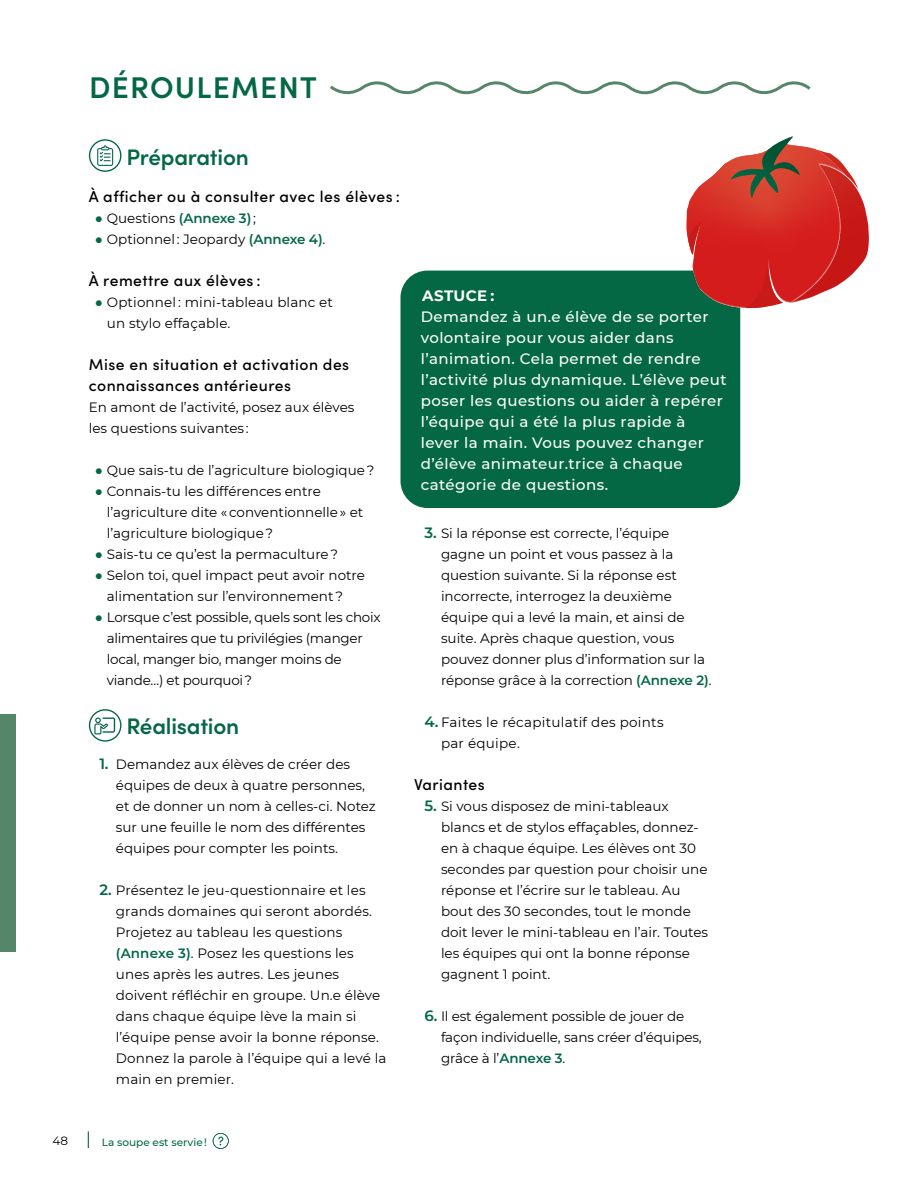
<style>
.page{position:relative;width:918px;height:1188px;background:#fff}
.page>*{position:absolute;margin:0;border:0;box-sizing:border-box;transform-origin:0 0}
.t1{font:600 30px "Sofia Pro";letter-spacing:.04em;color:#046846}
.t2{font:600 22.5px "Sofia Pro";letter-spacing:-.01em;color:#046846}
.t3{font:500 15.75px/21px "Sofia Pro";letter-spacing:.03em;color:#000}
.t4{font:500 15px/21px "Montserrat";letter-spacing:.03em;color:#fff}
.t5{font:700 15px "Montserrat";letter-spacing:.03em;color:#fff}
.t6{font:13.5px/21px "Montserrat";color:#000}
.t7{font:13.5px/21px "Montserrat";letter-spacing:-.02em;color:#000}
.t8{font:13.5px/21px "Montserrat";letter-spacing:.02em;color:#000}
.t9{font:12px "Montserrat";color:#000}
.t10{font:500 10.5px "Montserrat";color:#046846}
.s1{font-family:"Arial";font-weight:900;color:#046846}
.s2{font-weight:600;color:#046846}
.s3{font-weight:600;font-size:15px;color:#046846}
</style>
<div class="page">
<svg style="left:88px;top:1131px;width:1px;height:17px"></svg>
<div style="left:0;top:714px;width:15px;height:237px;background:#56866a"></div>
<svg style="left:213px;top:1133px;width:16px;height:16px"></svg>
<div style="left:400px;top:271px;width:340px;height:237px;background:#056845;border-radius:27px"></div>
<svg style="left:89px;top:139px;width:33px;height:33px"></svg>
<svg style="left:89px;top:709px;width:33px;height:33px"></svg>
<svg style="left:330px;top:81px;width:481px;height:14px"></svg>
<img style="left:687px;top:146px;width:128px;height:162px">
<svg style="left:745px;top:260px;width:38px;height:49px;background:#d52e2e"></svg>
<img style="left:731px;top:136px;width:69px;height:62px">
<img style="left:791px;top:165px;width:78px;height:138px">
<img style="left:814px;top:149px;width:44px;height:41px">
<svg style="left:688px;top:222px;width:13px;height:33px"></svg>
<h1 class="t1" style="left:89px;top:65px;width:229px">DÉROULEMENT</h1>
<h2 class="t2" style="left:127px;top:140px;width:124px">Préparation</h2>
<p class="t3" style="left:89px;top:185px;width:313px">À afficher ou à consulter avec les élèves :</p>
<p class="t6" style="left:95px;top:207px;width:163px"><span class="s1">●</span> Questions <span class="s2">(Annexe 3)</span> ;</p>
<p class="t6" style="left:95px;top:228px;width:232px"><span class="s1">●</span> Optionnel : Jeopardy <span class="s2">(Annexe 4)</span>.</p>
<p class="t3" style="left:89px;top:269px;width:173px">À remettre aux élèves :</p>
<p class="t6" style="left:107px;top:291px;width:228px;text-indent:-12px"><span class="s1">●</span> Optionnel : mini-tableau blanc et un stylo effaçable.</p>
<p class="t3" style="left:89px;top:353px;width:262px">Mise en situation et activation des connaissances antérieures</p>
<p class="t6" style="left:89px;top:396px;width:267px">En amont de l’activité, posez aux élèves les questions suivantes :</p>
<p class="t6" style="left:95px;top:459px;width:281px"><span class="s1">●</span> Que sais-tu de l’agriculture biologique ?</p>
<p class="t6" style="left:107px;top:480px;width:258px;text-indent:-12px"><span class="s1">●</span> Connais-tu les différences entre l’agriculture dite « conventionnelle » et l’agriculture biologique ?</p>
<p class="t6" style="left:95px;top:543px;width:245px"><span class="s1">●</span> Sais-tu ce qu’est la permaculture ?</p>
<p class="t6" style="left:107px;top:564px;width:260px;text-indent:-12px"><span class="s1">●</span> Selon toi, quel impact peut avoir notre alimentation sur l’environnement ?</p>
<p class="t7" style="left:107px;top:606px;width:275px;text-indent:-12px"><span class="s1">●</span> Lorsque c’est possible, quels sont les choix alimentaires que tu privilégies (manger local, manger bio, manger moins de viande…) et pourquoi ?</p>
<h2 class="t2" style="left:127px;top:709px;width:114px">Réalisation</h2>
<p class="t6" style="left:116px;top:753px;width:262px;text-indent:-16px"><span class="s3">1.</span> Demandez aux élèves de créer des équipes de deux à quatre personnes, et de donner un nom à celles-ci. Notez sur une feuille le nom des différentes équipes pour compter les points.</p>
<p class="t6" style="left:116px;top:879px;width:272px;text-indent:-16px"><span class="s3">2.</span> Présentez le jeu-questionnaire et les grands domaines qui seront abordés.<br>Projetez au tableau les questions <span class="s2">(Annexe 3)</span>. Posez les questions les unes après les autres. Les jeunes doivent réfléchir en groupe. Un.e élève dans chaque équipe lève la main si l’équipe pense avoir la bonne réponse.<br>Donnez la parole à l’équipe qui a levé la main en premier.</p>
<p class="t5" style="left:422px;top:285px;width:74px">ASTUCE :</p>
<p class="t4" style="left:421px;top:305px;width:307px">Demandez à un.e élève de se porter volontaire pour vous aider dans l’animation. Cela permet de rendre l’activité plus dynamique. L’élève peut poser les questions ou aider à repérer l’équipe qui a été la plus rapide à lever la main. Vous pouvez changer d’élève animateur.trice à chaque catégorie de questions.</p>
<p class="t6" style="left:441px;top:522px;width:272px;text-indent:-16px"><span class="s3">3.</span> Si la réponse est correcte, l’équipe gagne un point et vous passez à la question suivante. Si la réponse est incorrecte, interrogez la deuxième équipe qui a levé la main, et ainsi de suite. Après chaque question, vous pouvez donner plus d’information sur la réponse grâce à la correction <span class="s2">(Annexe 2)</span>.</p>
<p class="t8" style="left:441px;top:711px;width:224px;text-indent:-16px"><span class="s3">4.</span> Faites le récapitulatif des points par équipe.</p>
<p class="t3" style="left:414px;top:773px;width:72px">Variantes</p>
<p class="t6" style="left:441px;top:795px;width:269px;text-indent:-16px"><span class="s3">5.</span> Si vous disposez de mini-tableaux blancs et de stylos effaçables, donnez&shy;en à chaque équipe. Les élèves ont 30 secondes par question pour choisir une réponse et l’écrire sur le tableau. Au bout des 30 secondes, tout le monde doit lever le mini-tableau en l’air. Toutes les équipes qui ont la bonne réponse gagnent 1 point.</p>
<p class="t6" style="left:441px;top:1005px;width:262px;text-indent:-16px"><span class="s3">6.</span> Il est également possible de jouer de façon individuelle, sans créer d’équipes, grâce à l’<span class="s2">Annexe 3</span>.</p>
<p class="t9" style="left:52px;top:1133px;width:17px">48</p>
<p class="t10" style="left:102px;top:1135px;width:107px">La soupe est servie !</p>
</div>
